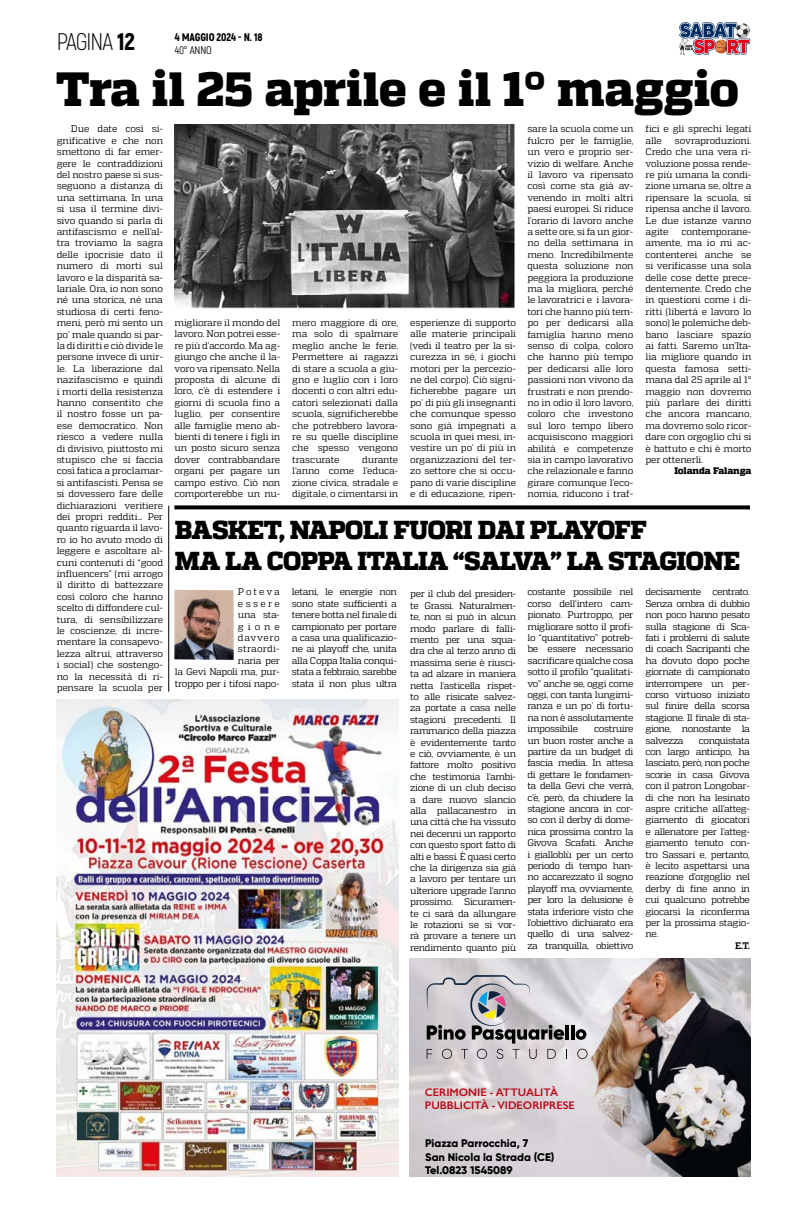
<style>
.page{position:relative;width:794px;height:1219px;background:#fff}
.page>*{position:absolute;margin:0;border:0;box-sizing:border-box;transform-origin:0 0}
.t1{font:800 48px "Quadon";letter-spacing:-.01em;color:#000}
.t2{font:800 26px/31.2px "Quadon";letter-spacing:-.03em;color:#000}
.t3{font:300 24px "Akrobat";letter-spacing:-.045em;color:#000}
.t4{font:800 11.1px/13.3px "Gilroy";color:#000}
.t5{font:600 11.1px/13.3px "Gill Sans";color:#bb0a1b}
.t6{font:900 11px "Akrobat";letter-spacing:-.01em;color:#000}
.t7{font:11px "Akrobat";letter-spacing:-.01em;color:#000}
.t8{font:9.5px/11.4px "Quadon";letter-spacing:-.02em;color:#000;text-align:justify}
.t9{font:800 9.5px "Quadon";letter-spacing:-.015em;color:#000}
.t10{font:700 9.5px "Quadon";color:#000}
.s1{font-weight:900}
</style>
<div class="page">
<svg style="left:679px;top:22px;width:71px;height:33px"></svg>
<img style="left:56px;top:700px;width:343px;height:476px">
<img style="left:410px;top:959px;width:340px;height:217px">
<svg style="left:427px;top:975px;width:137px;height:68px;background:#b1afb3"></svg>
<hr style="left:565px;top:1025px;width:4px;height:14px;background:#000">
<hr style="left:571px;top:1025px;width:3px;height:14px;background:#000">
<svg style="left:575px;top:1029px;width:11px;height:11px"></svg>
<svg style="left:427px;top:1049px;width:5px;height:10px"></svg>
<svg style="left:442px;top:1049px;width:10px;height:10px"></svg>
<svg style="left:461px;top:1049px;width:7px;height:10px"></svg>
<svg style="left:477px;top:1049px;width:10px;height:10px"></svg>
<svg style="left:496px;top:1049px;width:7px;height:10px"></svg>
<svg style="left:512px;top:1049px;width:7px;height:10px"></svg>
<svg style="left:529px;top:1049px;width:7px;height:10px"></svg>
<svg style="left:547px;top:1049px;width:9px;height:10px"></svg>
<svg style="left:577px;top:1049px;width:10px;height:10px"></svg>
<img style="left:175px;top:125px;width:340px;height:184px">
<svg style="left:174px;top:505px;width:576px;height:4px;background:#1b1b1b"></svg>
<hr style="left:168px;top:506px;width:1px;height:186px;background:#000">
<img style="left:174px;top:590px;width:60px;height:70px">
<h3 class="t3" style="left:57px;top:27px;width:80px">PAGINA <span class="s1">12</span></h3>
<p class="t6" style="left:175px;top:30px;width:89px">4 MAGGIO 2024 - N. 18</p>
<p class="t7" style="left:175px;top:44px;width:39px">40° ANNO</p>
<h1 class="t1" style="left:56px;top:61px;width:684px">Tra il 25 aprile e il 1° maggio</h1>
<p class="t8" style="left:57px;top:123px;width:108px;text-indent:14px">Due date così si&shy;gnificative e che non smettono di far emer&shy;gere le contraddizioni del nostro paese si sus&shy;seguono a distanza di una settimana. In una si usa il termine divi&shy;sivo quando si parla di antifascismo e nell’al&shy;tra troviamo la sagra delle ipocrisie dato il numero di morti sul lavoro e la disparità sa&shy;lariale. Ora, io non sono né una storica, né una studiosa di certi feno&shy;meni, però mi sento un po’ male quando si par&shy;la di diritti e ciò divide le persone invece di unir&shy;le. La liberazione dal nazifascismo e quindi i morti della resistenza hanno consentito che il nostro fosse un pa&shy;ese democratico. Non riesco a vedere nulla di divisivo, piuttosto mi stupisco che si faccia così fatica a proclamar&shy;si antifascisti. Pensa se si dovessero fare delle dichiarazioni veritiere dei propri redditi… Per quanto riguarda il lavo&shy;ro io ho avuto modo di leggere e ascoltare al&shy;cuni contenuti di “good influencers” (mi arrogo il diritto di battezzare così coloro che hanno scelto di diffondere cul&shy;tura, di sensibilizzare le coscienze, di incre&shy;mentare la consapevo&shy;lezza altrui, attraverso i social) che sostengo&shy;no la necessità di ri&shy;pensare la scuola per</p>
<p class="t8" style="left:527px;top:123px;width:107px">sare la scuola come un fulcro per le famiglie, un vero e proprio ser&shy;vizio di welfare. Anche il lavoro va ripensato così come sta già av&shy;venendo in molti altri paesi europei. Si riduce l’orario di lavoro anche a sette ore, si fa un gior&shy;no della settimana in meno. Incredibilmente questa soluzione non peggiora la produzione ma la migliora, perché le lavoratrici e i lavora&shy;tori che hanno più tem&shy;po per dedicarsi alla famiglia hanno meno senso di colpa, coloro che hanno più tempo per dedicarsi alle loro passioni non vivono da frustrati e non prendo&shy;no in odio il loro lavoro, coloro che investono sul loro tempo libero acquisiscono maggiori abilità e competenze sia in campo lavorativo che relazionale e fanno girare comunque l’eco&shy;nomia, riducono i traf-</p>
<p class="t8" style="left:645px;top:123px;width:107px">fici e gli sprechi legati alle</p>
<p class="t8" style="left:645px;top:135px;width:107px;text-indent:29px">sovraproduzioni.<br>Credo che una vera ri&shy;voluzione possa rende&shy;re più umana la condi&shy;zione umana se, oltre a ripensare la scuola, si ripensa anche il lavoro.<br>Le due istanze vanno agite</p>
<p class="t8" style="left:645px;top:226px;width:107px;text-indent:36px">contemporane&shy;amente, ma io mi ac&shy;contenterei anche se si verificasse una sola delle cose dette prece&shy;dentemente. Credo che in questioni come i di&shy;ritti (libertà e lavoro lo sono) le polemiche deb&shy;bano lasciare spazio ai fatti. Saremo un’Ita&shy;lia migliore quando in questa famosa setti&shy;mana dal 25 aprile al 1° maggio non dovremo più parlare dei diritti che ancora mancano, ma dovremo solo ricor&shy;dare con orgoglio chi si è battuto e chi è morto per ottenerli.</p>
<p class="t9" style="left:674px;top:465px;width:79px">Iolanda Falanga</p>
<p class="t8" style="left:174px;top:317px;width:107px">migliorare il mondo del lavoro. Non potrei esse&shy;re più d’accordo. Ma ag&shy;giungo che anche il la&shy;voro va ripensato. Nella proposta di alcune di loro, c’è di estendere i giorni di scuola fino a luglio, per consentire alle famiglie meno ab&shy;bienti di tenere i figli in un posto sicuro senza dover contrabbandare organi per pagare un campo estivo. Ciò non comporterebbe un nu-</p>
<p class="t8" style="left:292px;top:317px;width:107px">mero maggiore di ore, ma solo di spalmare meglio anche le ferie.<br>Permettere ai ragazzi di stare a scuola a giu&shy;gno e luglio con i loro docenti o con altri edu&shy;catori selezionati dalla scuola, significherebbe che potrebbero lavora&shy;re su quelle discipline che spesso vengono trascurate</p>
<p class="t8" style="left:410px;top:317px;width:107px">esperienze di supporto alle materie principali (vedi il teatro per la si&shy;curezza in sé, i giochi motori per la percezio&shy;ne del corpo). Ciò signi&shy;ficherebbe pagare un po’ di più gli insegnanti che comunque spesso sono già impegnati a scuola in quei mesi, in&shy;vestire un po’ di più in organizzazioni del ter&shy;zo settore che si occu&shy;pano di varie discipline e di educazione, ripen-</p>
<p class="t8" style="left:292px;top:454px;width:107px;text-indent:70px">durante l’anno come l’educa&shy;zione civica, stradale e digitale, o cimentarsi in</p>
<h2 class="t2" style="left:175px;top:514px;width:567px">BASKET, NAPOLI FUORI DAI PLAYOFF<br>MA LA COPPA ITALIA “SALVA” LA STAGIONE</h2>
<p class="t8" style="left:175px;top:586px;width:107px;text-align:right">Poteva<br>essere<br>una sta-<br>gione<br>davvero<br>straordi-<br>naria per<br>la Gevi Napoli ma, pur&shy;troppo per i tifosi napo-</p>
<p class="t8" style="left:292px;top:586px;width:107px">letani, le energie non sono state sufficienti a tenere botta nel finale di campionato per portare a casa una qualificazio&shy;ne ai playoff che, unita alla Coppa Italia conqui&shy;stata a febbraio, sarebbe stata il non plus ultra</p>
<p class="t8" style="left:410px;top:588px;width:107px">per il club del presiden&shy;te Grassi. Naturalmen&shy;te, non si può in alcun modo parlare di falli&shy;mento per una squa&shy;dra che al terzo anno di massima serie è riusci&shy;ta ad alzare in maniera netta l’asticella rispet&shy;to alle risicate salvez&shy;za portate a casa nelle stagioni precedenti. Il rammarico della piazza è evidentemente tanto e ciò, ovviamente, è un fattore molto positivo che testimonia l’ambi&shy;zione di un club deciso a dare nuovo slancio alla pallacanestro in una città che ha vissuto nei decenni un rapporto con questo sport fatto di alti e bassi. È quasi certo che la dirigenza sia già a lavoro per tentare un ulteriore upgrade l’anno prossimo. Sicuramen&shy;te ci sarà da allungare le rotazioni se si vor&shy;rà provare a tenere un rendimento quanto più</p>
<p class="t8" style="left:527px;top:586px;width:107px">costante possibile nel corso dell’intero cam&shy;pionato. Purtroppo, per migliorare sotto il profi&shy;lo “quantitativo” potreb&shy;be essere necessario sacrificare qualche cosa sotto il profilo “qualitati&shy;vo” anche se, oggi come oggi, con tanta lungimi&shy;ranza e un po’ di fortu&shy;na non è assolutamente impossibile</p>
<p class="t8" style="left:645px;top:586px;width:106px">decisamente centrato.<br>Senza ombra di dubbio non poco hanno pesato sulla stagione di Sca&shy;fati i problemi di salute di coach Sacripanti che ha dovuto dopo poche giornate di campionato interrompere un per&shy;corso virtuoso iniziato sul finire della scorsa stagione. Il finale di sta&shy;gione, nonostante la salvezza</p>
<p class="t8" style="left:527px;top:723px;width:107px;text-indent:67px">costruire un buon roster anche a partire da un budget di fascia media. In attesa di gettare le fondamen&shy;ta della Gevi che verrà, c’è, però, da chiudere la stagione ancora in cor&shy;so con il derby di dome&shy;nica prossima contro la Givova Scafati. Anche i gialloblù per un certo periodo di tempo han&shy;no accarezzato il sogno playoff ma, ovviamente, per loro la delusione è stata inferiore visto che l’obiettivo dichiarato era quello di una salvez&shy;za tranquilla, obiettivo</p>
<p class="t8" style="left:645px;top:734px;width:106px;text-indent:53px">conquistata con largo anticipo, ha lasciato, però, non poche scorie in casa Givova con il patron Longobar&shy;di che non ha lesinato aspre critiche all’atteg&shy;giamento di giocatori e allenatore per l’atteg&shy;giamento tenuto con&shy;tro Sassari e, pertanto, è lecito aspettarsi una reazione d’orgoglio nel derby di fine anno in cui qualcuno potrebbe giocarsi la riconferma per la prossima stagio&shy;ne.</p>
<p class="t10" style="left:735px;top:940px;width:16px">E.T.</p>
<p class="t5" style="left:425px;top:1085px;width:152px">CERIMONIE - ATTUALITÀ<br>PUBBLICITÀ - VIDEORIPRESE</p>
<p class="t4" style="left:425px;top:1137px;width:131px">Piazza Parrocchia, 7<br>San Nicola la Strada (CE)<br>Tel.0823 1545089</p>
</div>
